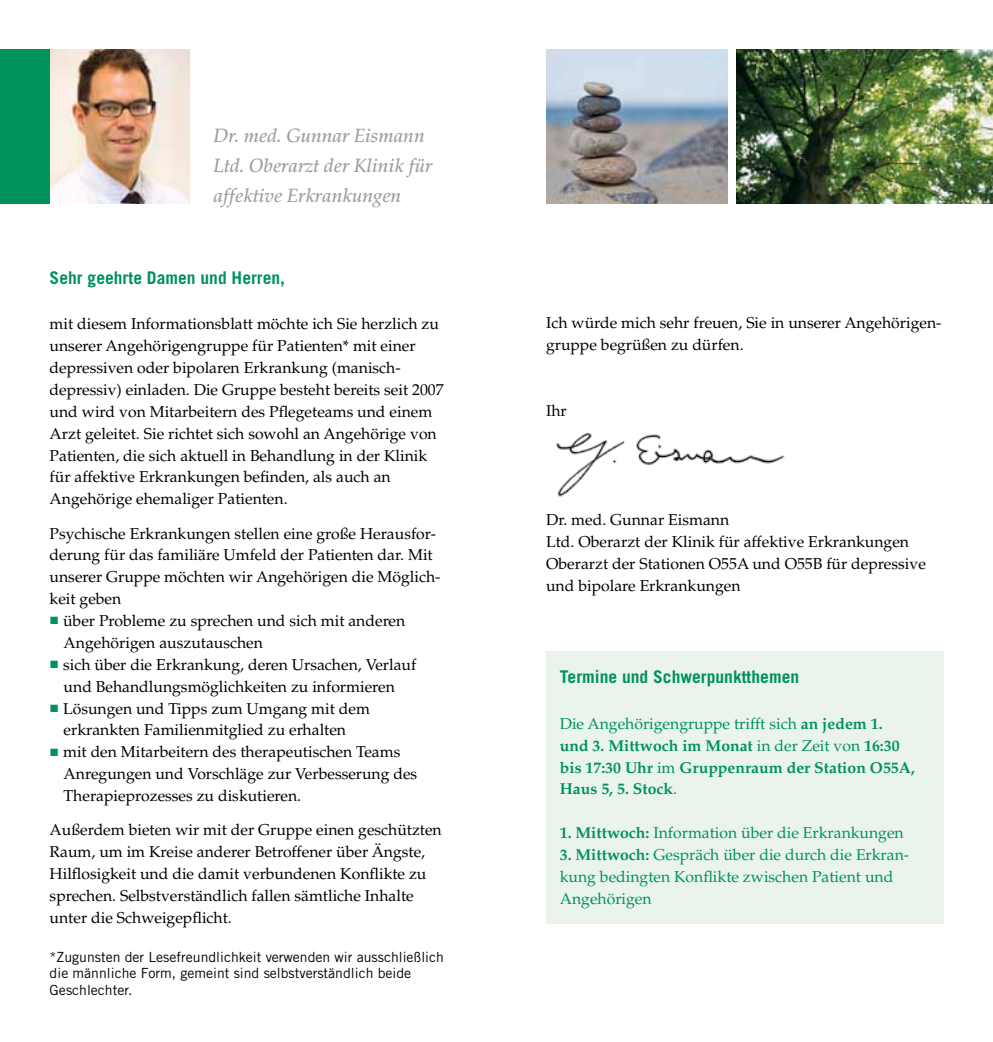
<style>
.page{position:relative;width:993px;height:1042px;background:#fff}
.page>*{position:absolute;margin:0;border:0;box-sizing:border-box;transform-origin:0 0}
.t1{font:italic 500 19.25px/29.8px "Palatino LT Std";color:#9c9e9f}
.t2{font:700 17.5px "Trade Gothic LT Std";color:#00925b}
.t3{font:15.75px/21.9px "Palatino LT Std";color:#000}
.t4{font:15.75px/21.9px "Palatino LT Std";color:#00925b}
.t5{font:700 15.75px/21.9px "Palatino LT Std";color:#00925b}
.t6{font:14px/16.8px "Trade Gothic LT Std";color:#000}
.s1{font-family:"Arial";color:#00925b}
.s2{font-weight:400}
.s3{font-weight:700}
</style>
<div class="page">
<img style="left:555px;top:432px;width:230px;height:65px">
<div style="left:546px;top:651px;width:397px;height:273px;background:#eaf4ed"></div>
<img style="left:736px;top:50px;width:256px;height:153px">
<img style="left:546px;top:50px;width:181px;height:153px">
<img style="left:50px;top:50px;width:140px;height:153px">
<div style="left:0;top:49px;width:50px;height:154px;background:#00925b"></div>
<p class="t1" style="left:213px;top:121px;width:220px">Dr. med. Gunnar Eismann<br>Ltd. Oberarzt der Klinik für affektive Erkrankungen</p>
<p class="t2" style="left:50px;top:267px;width:237px">Sehr geehrte Damen und Herren,</p>
<p class="t3" style="left:50px;top:313px;width:395px">mit diesem Informationsblatt möchte ich Sie herzlich zu unserer Angehörigengruppe für Patienten* mit einer depressiven oder bipolaren Erkrankung (manisch&shy;depressiv) einladen. Die Gruppe besteht bereits seit 2007 und wird von Mitarbeitern des Pflegeteams und einem Arzt geleitet. Sie richtet sich sowohl an Angehörige von Patienten, die sich aktuell in Behandlung in der Klinik für affektive Erkrankungen befinden, als auch an Angehörige ehemaliger Patienten.</p>
<p class="t3" style="left:50px;top:522px;width:392px">Psychische Erkrankungen stellen eine große Herausfor&shy;derung für das familiäre Umfeld der Patienten dar. Mit unserer Gruppe möchten wir Angehörigen die Möglich&shy;keit geben</p>
<p class="t3" style="left:64px;top:610px;width:343px;text-indent:-14px"><span class="s1">■</span> über Probleme zu sprechen und sich mit anderen<br>Angehörigen auszutauschen</p>
<p class="t3" style="left:50px;top:654px;width:368px;text-align:center"><span class="s1">■</span> sich über die Erkrankung, deren Ursachen, Verlauf und Behandlungsmöglichkeiten zu informieren</p>
<p class="t3" style="left:64px;top:697px;width:308px;text-indent:-14px"><span class="s1">■</span> Lösungen und Tipps zum Umgang mit dem erkrankten Familienmitglied zu erhalten</p>
<p class="t3" style="left:64px;top:741px;width:355px;text-indent:-14px"><span class="s1">■</span> mit den Mitarbeitern des therapeutischen Teams<br>Anregungen und Vorschläge zur Verbesserung des<br>Therapieprozesses zu diskutieren.</p>
<p class="t3" style="left:50px;top:819px;width:393px">Außerdem bieten wir mit der Gruppe einen geschützten Raum, um im Kreise anderer Betroffener über Ängste, Hilflosigkeit und die damit verbundenen Konflikte zu sprechen. Selbstverständlich fallen sämtliche Inhalte unter die Schweigepflicht.</p>
<p class="t6" style="left:50px;top:948px;width:395px">*Zugunsten der Lesefreundlichkeit verwenden wir ausschließlich die männliche Form, gemeint sind selbstverständlich beide<br>Geschlechter.</p>
<p class="t3" style="left:546px;top:312px;width:396px">Ich würde mich sehr freuen, Sie in unserer Angehörigen&shy;gruppe begrüßen zu dürfen.</p>
<p class="t3" style="left:546px;top:400px;width:22px">Ihr</p>
<p class="t3" style="left:546px;top:509px;width:381px">Dr. med. Gunnar Eismann<br>Ltd. Oberarzt der Klinik für affektive Erkrankungen Oberarzt der Stationen O55A und O55B für depressive und bipolare Erkrankungen</p>
<p class="t2" style="left:559px;top:666px;width:241px">Termine und Schwerpunktthemen</p>
<p class="t5" style="left:559px;top:712px;width:356px"><span class="s2">Die Angehörigengruppe trifft sich</span> an jedem 1. und 3. Mittwoch im Monat <span class="s2">in der Zeit von</span> 16:30 bis 17:30 Uhr <span class="s2">im</span> Gruppenraum der Station O55A, Haus 5, 5. Stock<span class="s2">.</span></p>
<p class="t4" style="left:559px;top:822px;width:345px"><span class="s3">1. Mittwoch:</span> Information über die Erkrankungen</p>
<p class="t4" style="left:559px;top:844px;width:351px"><span class="s3">3. Mittwoch:</span> Gespräch über die durch die Erkran&shy;kung bedingten Konflikte zwischen Patient und<br>Angehörigen</p>
</div>
